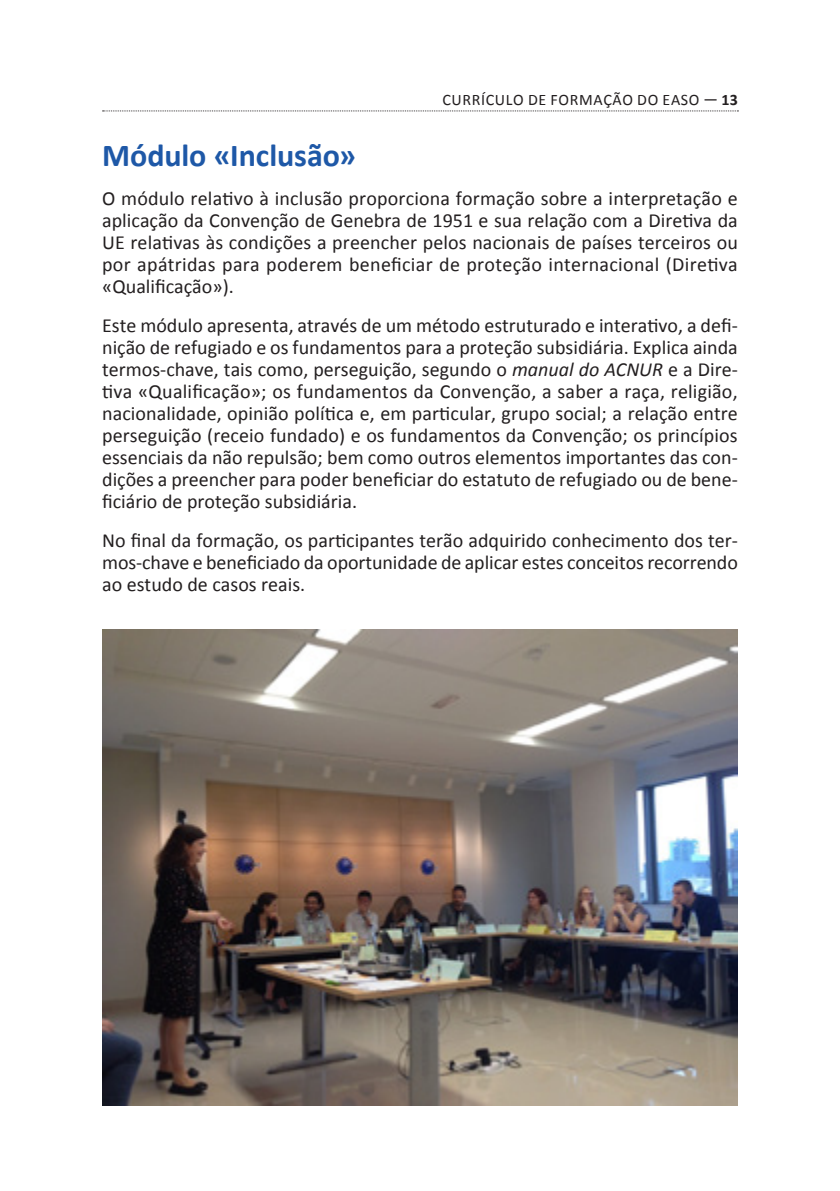
<style>
.page{position:relative;width:840px;height:1191px;background:#fff}
.page>*{position:absolute;margin:0;border:0;box-sizing:border-box;transform-origin:0 0}
.title_2_nn{font:700 32px "Calibri";color:#1e58a7}
.body_first{font:20px/22px "Calibri";color:#231f20;text-align:justify}
.t1{font:16px "Calibri";letter-spacing:.04em;color:#231f20}
.s1{font-weight:700}
.s2{font-style:italic}
</style>
<div class="page">
<svg style="left:102px;top:111px;width:636px;height:1px"></svg>
<img style="left:102px;top:629px;width:635px;height:477px">
<p class="t1" style="left:442px;top:89px;width:54px">Cu rrículo</p>
<p class="t1" style="left:527px;top:89px;width:211px">de Formação do EASO — <span class="s1">13</span></p>
<p class="title_2_nn" style="left:102px;top:135px;width:255px">Módulo «Inclusão»</p>
<p class="body_first" style="left:102px;top:187px;width:636px">O módulo relativo à inclusão proporciona formação sobre a interpretação e aplicação da Convenção de Genebra de 1951 e sua relação com a Diretiva da UE relativas às condições a preencher pelos nacionais de países terceiros ou por apátridas para poderem beneficiar de proteção internacional (Diretiva «Qualificação»).</p>
<p class="body_first" style="left:102px;top:314px;width:637px">Este módulo apresenta, através de um método estruturado e interativo, a defi&shy;nição de refugiado e os fundamentos para a proteção subsidiária. Explica ainda termos‑chave, tais como, perseguição, segundo o <span class="s2">manual do ACNUR</span> e a Dire&shy;tiva «Qualificação»; os fundamentos da Convenção, a saber a raça, religião, nacionalidade, opinião política e, em particular, grupo social; a relação entre perseguição (receio fundado) e os fundamentos da Convenção; os princípios essenciais da não repulsão; bem como outros elementos importantes das con&shy;dições a preencher para poder beneficiar do estatuto de refugiado ou de bene&shy;ficiário de proteção subsidiária.</p>
<p class="body_first" style="left:102px;top:529px;width:637px">No final da formação, os participantes terão adquirido conhecimento dos ter&shy;mos‑chave e beneficiado da oportunidade de aplicar estes conceitos recorrendo ao estudo de casos reais.</p>
</div>
